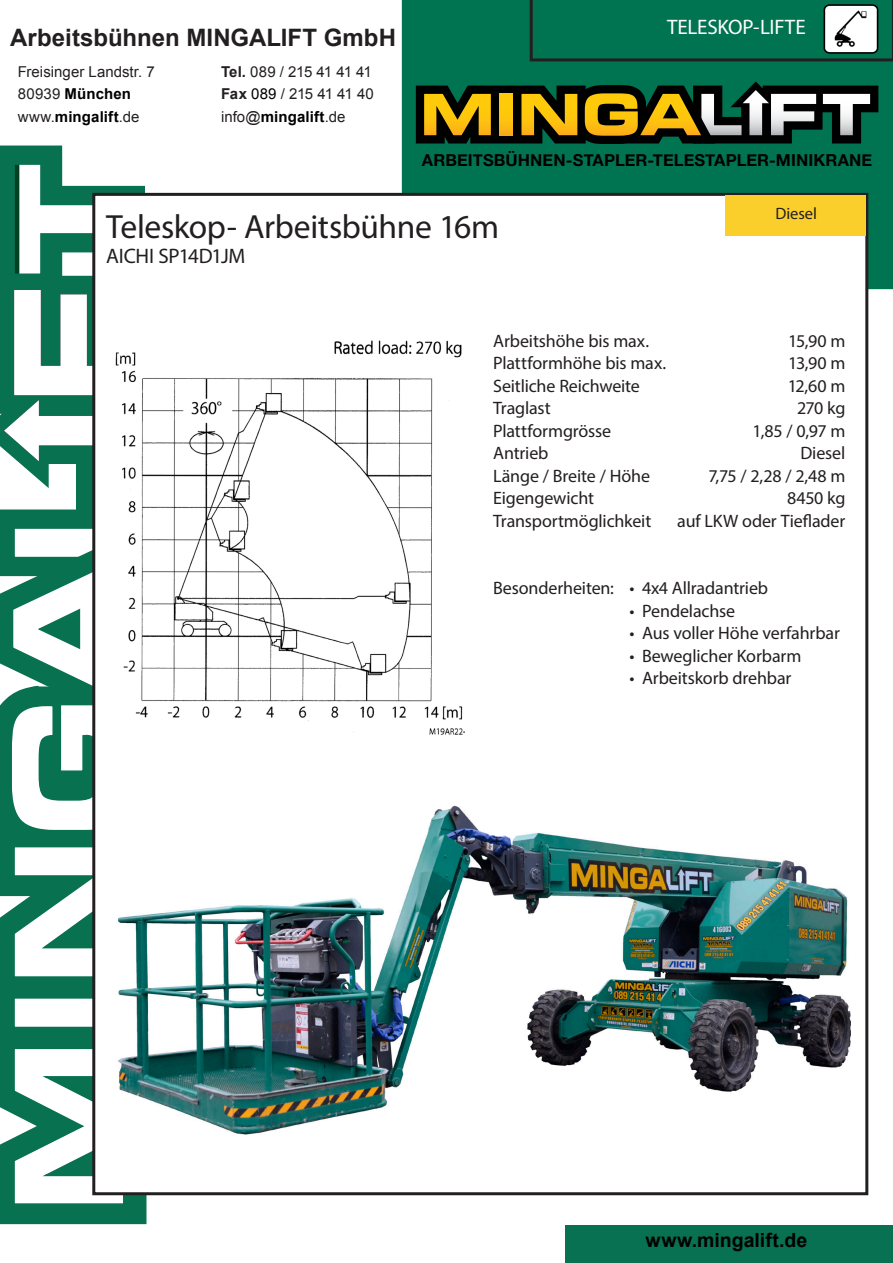
<style>
.page{position:relative;width:893px;height:1263px;background:#fff}
.page>*{position:absolute;margin:0;border:0;box-sizing:border-box;transform-origin:0 0}
.t1{font:33.6px "Myriad Pro";letter-spacing:-.01em;color:#231f20}
.t2{font:700 24px "Arial";color:#231f20}
.t3{font:21px "Myriad Pro";letter-spacing:-.01em;color:#fff}
.t4{font:21px "Myriad Pro";letter-spacing:-.015em;color:#231f20}
.t5{font:700 19.5px "Arial";letter-spacing:.005em;color:#000}
.t6{font:18px/22.5px "Myriad Pro";letter-spacing:-.005em;color:#231f20}
.t7{font:700 16.5px "Helvetica Neue";letter-spacing:.005em;color:#000}
.t8{font:16.5px "Myriad Pro";color:#231f20}
.t9{font:15px/22.5px "Arial";letter-spacing:-.03em;color:#231f20}
.t10{font:15px/22.5px "Arial";color:#231f20}
.s1{font-weight:700}
.s2{color:#000}
.s3{font-weight:700;color:#000}
</style>
<div class="page">
<div style="left:402px;top:0;width:491px;height:289px;background:#007451"></div>
<svg style="left:0;top:145px;width:147px;height:378px"></svg>
<svg style="left:13px;top:163px;width:112px;height:113px"></svg>
<svg style="left:0;top:523px;width:149px;height:702px;background:#1b7b5d"></svg>
<svg style="left:13px;top:1047px;width:112px;height:158px"></svg>
<div style="left:14px;top:998px;width:110px;height:29px;background:#fff"></div>
<div style="left:13px;top:997px;width:112px;height:31px;border:2px solid #087150"></div>
<svg style="left:13px;top:845px;width:79px;height:133px"></svg>
<svg style="left:4px;top:290px;width:88px;height:542px"></svg>
<div style="left:92px;top:193px;width:776px;height:1002px;background:#fff;border:3px solid #231f20"></div>
<div style="left:565px;top:1225px;width:328px;height:38px;background:#087151"></div>
<div style="left:725px;top:196px;width:140px;height:40px;background:#facf2b"></div>
<svg style="left:530px;top:0;width:363px;height:61px;background:#0b7253"></svg>
<svg style="left:416px;top:81px;width:462px;height:63px;background:#545b2d"></svg>
<img style="left:115px;top:340px;width:350px;height:395px">
<img style="left:117px;top:805px;width:734px;height:330px">
<img style="left:831px;top:7px;width:40px;height:41px">
<h2 class="t2" style="left:10px;top:22px;width:387px">Arbeitsbühnen MINGALIFT GmbH</h2>
<p class="t9" style="left:221px;top:60px;width:154px"><span class="s1">Tel.</span> 089 / 215 41 41 41<br><span class="s1">Fax</span> <span class="s2">089</span> / 215 41 41 40 info@<span class="s3">mingalift</span>.de</p>
<p class="t10" style="left:18px;top:60px;width:138px">Freisinger Landstr. 7<br>80939 <span class="s3">München </span>www.<span class="s3">mingalift</span>.de</p>
<p class="t3" style="left:667px;top:14px;width:140px">TELESKOP-LIFTE</p>
<p class="t7" style="left:422px;top:147px;width:452px">ARBEITSBÜHNEN-STAPLER-TELESTAPLER-MINIKRANE</p>
<p class="t1" style="left:106px;top:206px;width:394px">Teleskop- Arbeitsbühne 16m</p>
<p class="t4" style="left:106px;top:243px;width:141px">AICHI SP14D1JM</p>
<p class="t8" style="left:775px;top:203px;width:43px">Diesel</p>
<p class="t6" style="left:493px;top:329px;width:157px">Arbeitshöhe bis max.</p>
<p class="t6" style="left:493px;top:351px;width:174px">Plattformhöhe bis max.</p>
<p class="t6" style="left:493px;top:374px;width:148px">Seitliche Reichweite</p>
<p class="t6" style="left:493px;top:396px;width:59px">Traglast</p>
<p class="t6" style="left:493px;top:419px;width:120px">Plattformgrösse</p>
<p class="t6" style="left:493px;top:441px;width:57px">Antrieb</p>
<p class="t6" style="left:493px;top:464px;width:158px">Länge / Breite / Höhe</p>
<p class="t6" style="left:493px;top:486px;width:160px">Eigengewicht<br>Transportmöglichkeit</p>
<p class="t6" style="left:788px;top:329px;width:59px">15,90 m</p>
<p class="t6" style="left:788px;top:351px;width:59px">13,90 m</p>
<p class="t6" style="left:788px;top:374px;width:59px">12,60 m</p>
<p class="t6" style="left:797px;top:396px;width:50px">270 kg</p>
<p class="t6" style="left:753px;top:419px;width:94px">1,85 / 0,97 m</p>
<p class="t6" style="left:800px;top:441px;width:47px">Diesel</p>
<p class="t6" style="left:708px;top:464px;width:139px">7,75 / 2,28 / 2,48 m</p>
<p class="t6" style="left:787px;top:486px;width:60px">8450 kg</p>
<p class="t6" style="left:677px;top:509px;width:170px">auf LKW oder Tieflader</p>
<p class="t6" style="left:493px;top:576px;width:122px">Besonderheiten:</p>
<p class="t6" style="left:629px;top:576px;width:140px">• 4x4 Allradantrieb</p>
<p class="t6" style="left:629px;top:599px;width:107px">• Pendelachse</p>
<p class="t6" style="left:629px;top:621px;width:212px">• Aus voller Höhe verfahrbar</p>
<p class="t6" style="left:629px;top:644px;width:174px">• Beweglicher Korbarm</p>
<p class="t6" style="left:629px;top:666px;width:164px">• Arbeitskorb drehbar</p>
<p class="t5" style="left:646px;top:1227px;width:163px">www.mingalift.de</p>
</div>
